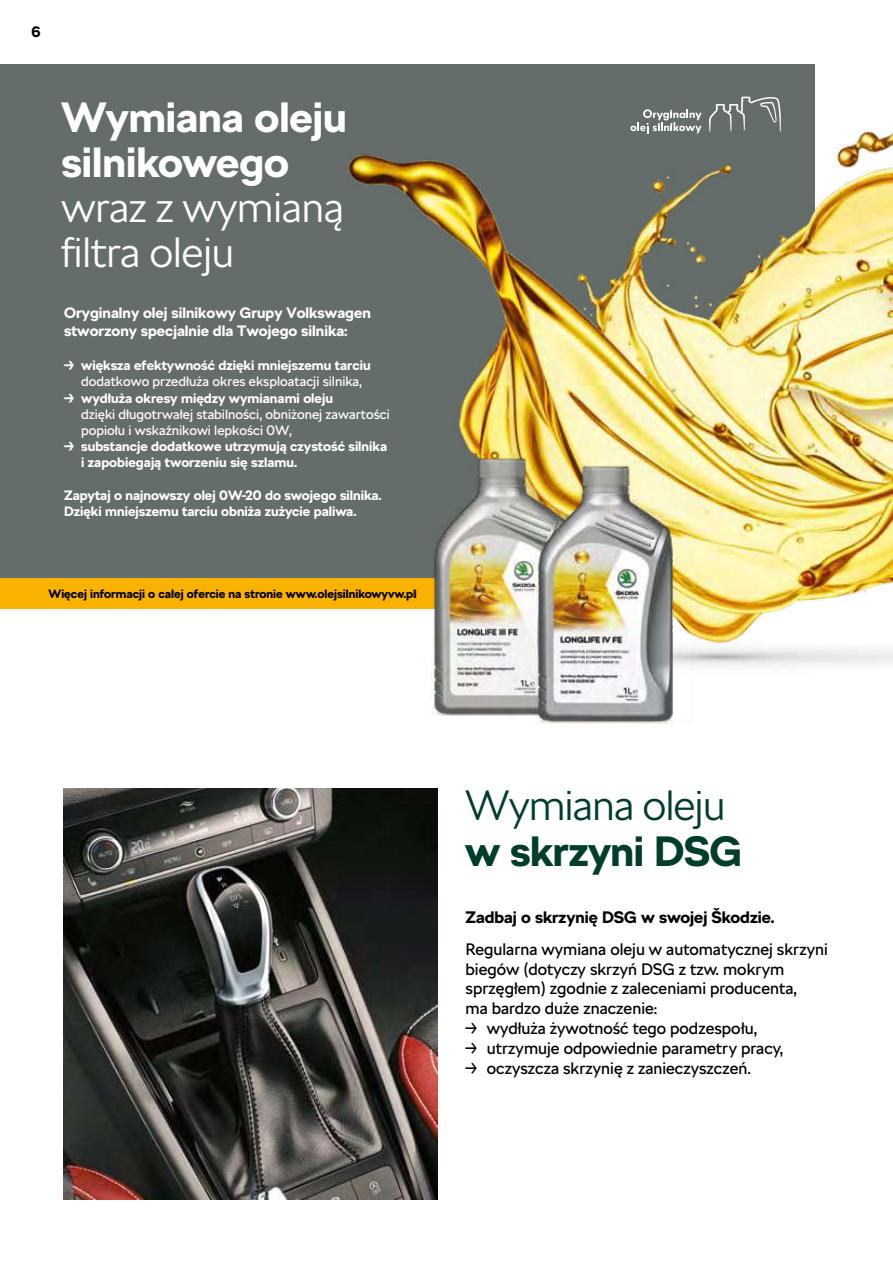
<style>
.page{position:relative;width:893px;height:1263px;background:#fff}
.page>*{position:absolute;margin:0;border:0;box-sizing:border-box;transform-origin:0 0}
.t1{font:700 42px/45px "SKODA Next";color:#fff}
.t2{font:300 42px/45px "SKODA Next";color:#fff}
.t3{font:300 42px "SKODA Next";letter-spacing:-.01em;color:#003e29}
.t4{font:700 42px "SKODA Next";letter-spacing:-.01em;color:#003e29}
.t5{font:16.5px/19.8px "SKODA Next";color:#000}
.t6{font:700 16.5px "SKODA Next";color:#000}
.t7{font:700 15px/18px "SKODA Next";color:#fff}
.t8{font:700 15px "SKODA Next";color:#000}
.t9{font:700 13.5px/16.2px "SKODA Next";color:#fff}
.t10{font:13.5px/16.2px "SKODA Next";color:#fff}
.t11{font:700 12px "SKODA Next";color:#000}
</style>
<div class="page">
<div style="left:0;top:64px;width:814px;height:525px;background:#656d6b"></div>
<svg style="left:715px;top:97px;width:66px;height:12px"></svg>
<div style="left:0;top:578px;width:581px;height:30px;background:#fab200"></div>
<img style="left:333px;top:109px;width:560px;height:558px">
<img style="left:63px;top:788px;width:374px;height:411px">
<img style="left:414px;top:440px;width:175px;height:276px">
<img style="left:518px;top:447px;width:175px;height:277px">
<p class="t8" style="left:31px;top:23px;width:11px">6</p>
<h1 class="t1" style="left:61px;top:94px;width:287px">Wymiana oleju silnikowego</h1>
<h1 class="t2" style="left:61px;top:185px;width:284px">wraz z wymianą filtra oleju</h1>
<p class="t7" style="left:64px;top:304px;width:308px">Oryginalny olej silnikowy Grupy Volkswagen stworzony specjalnie dla Twojego silnika:</p>
<p class="t9" style="left:64px;top:357px;width:308px">→ większa efektywność dzięki mniejszemu tarciu</p>
<p class="t10" style="left:81px;top:374px;width:282px">dodatkowo przedłuża okres eksploatacji silnika,</p>
<p class="t9" style="left:64px;top:390px;width:270px">→ wydłuża okresy między wymianami oleju</p>
<p class="t10" style="left:81px;top:406px;width:310px">dzięki długotrwałej stabilności, obniżonej zawartości popiołu i wskaźnikowi lepkości 0W,</p>
<p class="t9" style="left:81px;top:438px;width:307px;text-indent:-17px">→ substancje dodatkowe utrzymują czystość silnika i zapobiegają tworzeniu się szlamu.</p>
<p class="t9" style="left:64px;top:487px;width:319px">Zapytaj o najnowszy olej 0W-20 do swojego silnika.<br>Dzięki mniejszemu tarciu obniża zużycie paliwa.</p>
<p class="t11" style="left:49px;top:586px;width:369px">Więcej informacji o całej ofercie na stronie www.olejsilnikowyvw.pl</p>
<h1 class="t3" style="left:465px;top:781px;width:262px">Wymiana oleju</h1>
<h1 class="t4" style="left:465px;top:826px;width:278px">w skrzyni DSG</h1>
<p class="t6" style="left:466px;top:907px;width:310px">Zadbaj o skrzynię DSG w swojej Škodzie.</p>
<p class="t5" style="left:466px;top:939px;width:364px">Regularna wymiana oleju w automatycznej skrzyni biegów (dotyczy skrzyń DSG z tzw. mokrym sprzęgłem) zgodnie z zaleceniami producenta,<br>ma bardzo duże znaczenie:</p>
<p class="t5" style="left:466px;top:1018px;width:293px">→ wydłuża żywotność tego podzespołu,</p>
<p class="t5" style="left:466px;top:1038px;width:319px">→ utrzymuje odpowiednie parametry pracy,</p>
<p class="t5" style="left:466px;top:1058px;width:287px">→ oczyszcza skrzynię z zanieczyszczeń.</p>
</div>
